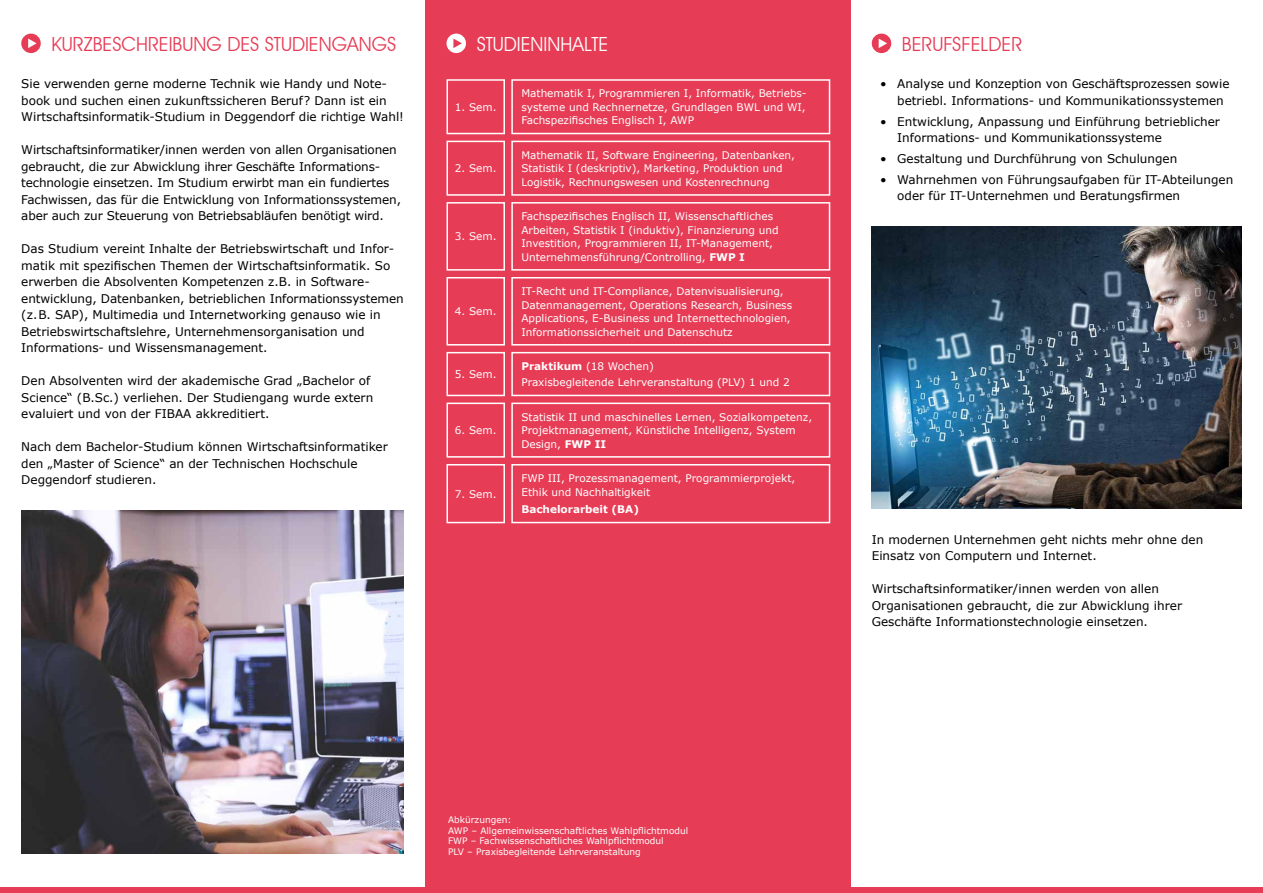
<style>
.page{position:relative;width:1263px;height:893px;background:#fff}
.page>*{position:absolute;margin:0;border:0;box-sizing:border-box;transform-origin:0 0}
.t1{font:19.5px "Avant Garde IT Cby BT";color:#e73c55}
.t2{font:19.5px "Avant Garde IT Cby BT";color:#fff}
.t3{font:12px/16.5px "Verdana";color:#000}
.t4{font:10.5px/13.5px "Verdana";color:#fff}
.t5{font:700 10.5px "Verdana";color:#fff}
.t6{font:9px/10.8px "Verdana";color:#fff}
.s1{font-weight:700}
</style>
<div class="page">
<div style="left:0;top:888px;width:1263px;height:5px;background:#e73c55"></div>
<div style="left:425px;top:0;width:425px;height:893px;background:#e73c55"></div>
<div style="left:21px;top:34px;width:20px;height:19px;background:#e73c55;border-radius:50%"></div>
<svg style="left:28px;top:39px;width:9px;height:9px"></svg>
<div style="left:872px;top:34px;width:19px;height:19px;background:#e73c55;border-radius:50%"></div>
<svg style="left:879px;top:39px;width:8px;height:9px"></svg>
<img style="left:872px;top:226px;width:369px;height:282px">
<div style="left:511px;top:79px;width:319px;height:55px;border:2px solid #fff"></div>
<div style="left:446px;top:79px;width:59px;height:55px;border:2px solid #fff"></div>
<div style="left:511px;top:277px;width:319px;height:69px;border:2px solid #fff"></div>
<div style="left:511px;top:141px;width:319px;height:55px;border:2px solid #fff"></div>
<div style="left:446px;top:141px;width:59px;height:55px;border:2px solid #fff"></div>
<div style="left:511px;top:202px;width:319px;height:69px;border:2px solid #fff"></div>
<div style="left:446px;top:202px;width:59px;height:69px;border:2px solid #fff"></div>
<div style="left:446px;top:277px;width:59px;height:69px;border:2px solid #fff"></div>
<div style="left:511px;top:403px;width:319px;height:55px;border:2px solid #fff"></div>
<div style="left:446px;top:403px;width:59px;height:55px;border:2px solid #fff"></div>
<div style="left:511px;top:464px;width:319px;height:59px;border:2px solid #fff"></div>
<div style="left:446px;top:464px;width:59px;height:59px;border:2px solid #fff"></div>
<div style="left:511px;top:352px;width:319px;height:44px;border:2px solid #fff"></div>
<div style="left:446px;top:352px;width:59px;height:44px;border:2px solid #fff"></div>
<img style="left:21px;top:511px;width:383px;height:343px">
<div style="left:446px;top:34px;width:20px;height:19px;background:#fff;border-radius:50%"></div>
<svg style="left:453px;top:39px;width:9px;height:9px"></svg>
<h1 class="t1" style="left:51px;top:32px;width:346px">KURZBESCHREIBUNG DES STUDIENGANGS</h1>
<p class="t3" style="left:21px;top:76px;width:384px">Sie verwenden gerne moderne Technik wie Handy und Note&shy;book und suchen einen zukunftssicheren Beruf? Dann ist ein<br>Wirtschaftsinformatik-Studium in Deggendorf die richtige Wahl!</p>
<p class="t3" style="left:21px;top:142px;width:381px">Wirtschaftsinformatiker/innen werden von allen Organisationen gebraucht, die zur Abwicklung ihrer Geschäfte Informations&shy;technologie einsetzen. Im Studium erwirbt man ein fundiertes Fachwissen, das für die Entwicklung von Informationssystemen, aber auch zur Steuerung von Betriebsabläufen benötigt wird.</p>
<p class="t3" style="left:21px;top:241px;width:384px">Das Studium vereint Inhalte der Betriebswirtschaft und Infor&shy;matik mit spezifischen Themen der Wirtschaftsinformatik. So erwerben die Absolventen Kompetenzen z.B. in Software&shy;entwicklung, Datenbanken, betrieblichen Informationssystemen (z.B. SAP), Multimedia und Internetworking genauso wie in Betriebswirtschaftslehre, Unternehmensorganisation und Informations- und Wissensmanagement.</p>
<p class="t3" style="left:21px;top:373px;width:353px">Den Absolventen wird der akademische Grad „Bachelor of<br>Science“ (B.Sc.) verliehen. Der Studiengang wurde extern evaluiert und von der FIBAA akkreditiert.</p>
<p class="t3" style="left:21px;top:439px;width:368px">Nach dem Bachelor-Studium können Wirtschaftsinformatiker den „Master of Science“ an der Technischen Hochschule<br>Deggendorf studieren.</p>
<h1 class="t2" style="left:477px;top:32px;width:133px">STUDIENINHALTE</h1>
<p class="t4" style="left:455px;top:100px;width:43px">1. Sem.</p>
<p class="t4" style="left:455px;top:161px;width:43px">2. Sem.</p>
<p class="t4" style="left:455px;top:230px;width:43px">3. Sem.</p>
<p class="t4" style="left:455px;top:305px;width:43px">4. Sem.</p>
<p class="t4" style="left:455px;top:367px;width:43px">5. Sem.</p>
<p class="t4" style="left:455px;top:423px;width:43px">6. Sem.</p>
<p class="t4" style="left:455px;top:487px;width:43px">7. Sem.</p>
<p class="t4" style="left:521px;top:87px;width:287px;text-align:justify">Mathematik I, Programmieren I, Informatik, Betriebs&shy;systeme und Rechnernetze, Grundlagen BWL und WI, Fachspezifisches Englisch I, AWP</p>
<p class="t4" style="left:521px;top:148px;width:275px">Mathematik II, Software Engineering, Datenbanken,<br>Statistik I (deskriptiv), Marketing, Produktion und<br>Logistik, Rechnungswesen und Kostenrechnung</p>
<p class="t4" style="left:521px;top:209px;width:259px">Fachspezifisches Englisch II, Wissenschaftliches Arbeiten, Statistik I (induktiv), Finanzierung und Investition, Programmieren II, IT-Management, Unternehmensführung/Controlling, <span class="s1">FWP I</span></p>
<p class="t4" style="left:521px;top:284px;width:272px">IT-Recht und IT-Compliance, Datenvisualisierung, Datenmanagement, Operations Research, Business Applications, E-Business und Internettechnologien, Informationssicherheit und Datenschutz</p>
<p class="t4" style="left:521px;top:358px;width:270px;line-height:16.2px"><span class="s1">Praktikum</span> (18 Wochen)<br>Praxisbegleitende Lehrveranstaltung (PLV) 1 und 2</p>
<p class="t4" style="left:521px;top:410px;width:292px">Statistik II und maschinelles Lernen, Sozialkompetenz,<br>Projektmanagement, Künstliche Intelligenz, System<br>Design, <span class="s1">FWP II</span></p>
<p class="t4" style="left:521px;top:471px;width:275px">FWP III, Prozessmanagement, Programmierprojekt,<br>Ethik und Nachhaltigkeit</p>
<p class="t5" style="left:521px;top:502px;width:119px">Bachelorarbeit (BA)</p>
<h1 class="t1" style="left:902px;top:32px;width:122px">BERUFSFELDER</h1>
<p class="t3" style="left:897px;top:76px;width:334px;text-indent:-17px">• Analyse und Konzeption von Geschäftsprozessen sowie betriebl. Informations- und Kommunikationssystemen</p>
<p class="t3" style="left:897px;top:113px;width:324px;text-indent:-17px">• Entwicklung, Anpassung und Einführung betrieblicher<br>Informations- und Kommunikationssysteme</p>
<p class="t3" style="left:880px;top:150px;width:299px">• Gestaltung und Durchführung von Schulungen</p>
<p class="t3" style="left:897px;top:171px;width:337px;text-indent:-17px">• Wahrnehmen von Führungsaufgaben für IT-Abteilungen oder für IT-Unternehmen und Beratungsfirmen</p>
<p class="t3" style="left:872px;top:531px;width:333px">In modernen Unternehmen geht nichts mehr ohne den<br>Einsatz von Computern und Internet.</p>
<p class="t3" style="left:872px;top:580px;width:312px">Wirtschaftsinformatiker/innen werden von allen<br>Organisationen gebraucht, die zur Abwicklung ihrer<br>Geschäfte Informationstechnologie einsetzen.</p>
<p class="t6" style="left:448px;top:814px;width:242px">Abkürzungen:<br>AWP – Allgemeinwissenschaftliches Wahlpflichtmodul FWP – Fachwissenschaftliches Wahlpflichtmodul<br>PLV – Praxisbegleitende Lehrveranstaltung</p>
</div>
